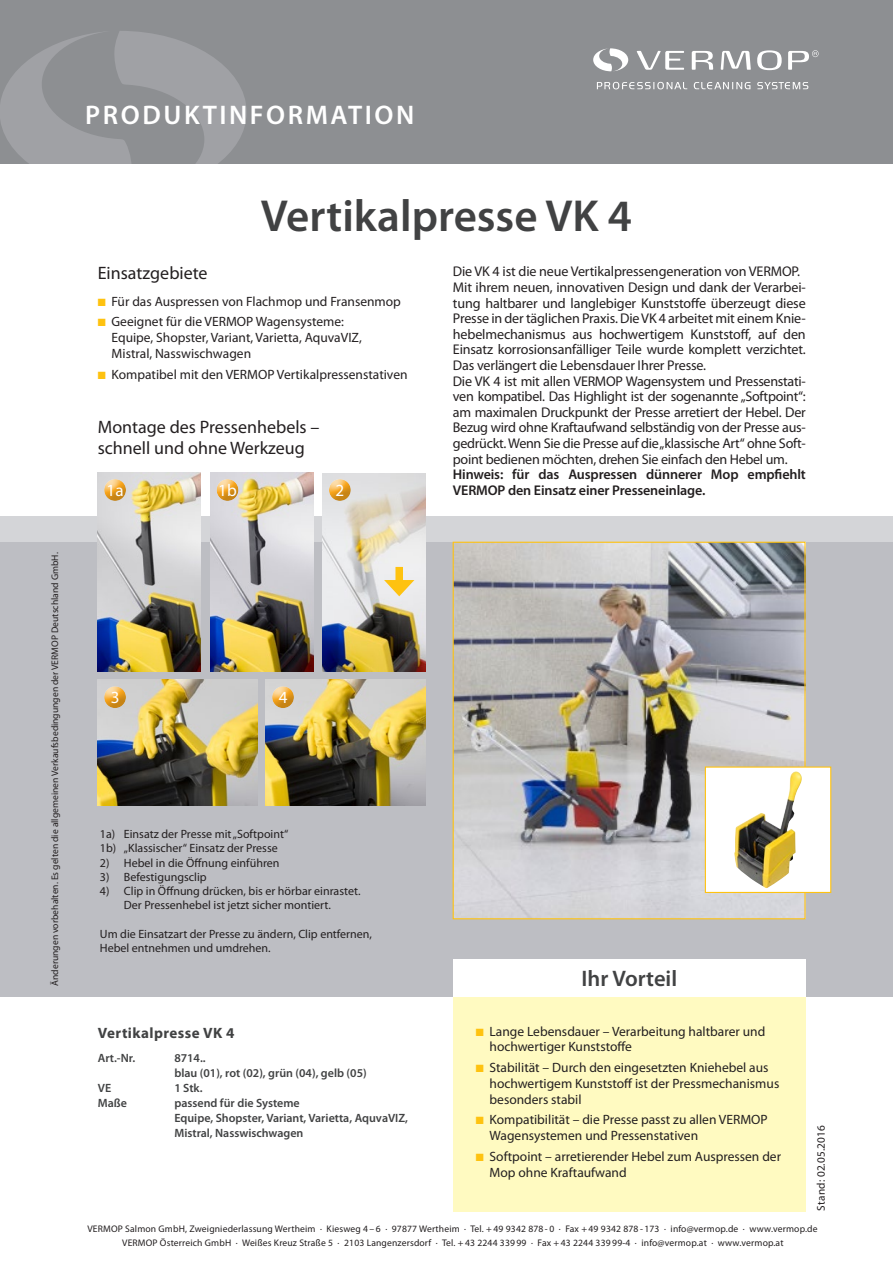
<style>
.page{position:relative;width:893px;height:1263px;background:#fff}
.page>*{position:absolute;margin:0;border:0;box-sizing:border-box;transform-origin:0 0}
.t1{font:600 45px "Myriad Pro";color:#414243}
.t2{font:600 27px "Myriad Pro";letter-spacing:.095em;color:#fff}
.t3{font:600 22.5px "Myriad Pro";color:#414243}
.t4{font:18px/21px "Myriad Pro";color:#231f20}
.t5{font:17.1px "Myriad Pro";color:#fff}
.t6{font:700 15px "Myriad Pro";letter-spacing:.03em;color:#414243}
.t7{font:14.1px/15.6px "Myriad Pro";letter-spacing:-.015em;color:#231f20}
.t8{font:600 14.1px/15.6px "Myriad Pro";letter-spacing:-.01em;color:#231f20}
.t9{font:13.5px/15.8px "Myriad Pro";color:#231f20}
.t10{font:12px/14.2px "Myriad Pro";color:#231f20}
.t11{font:600 12px/15px "Myriad Pro";color:#414243}
.t12{font:11.25px "Myriad Pro";letter-spacing:.015em;color:#231f20}
.t13{font:9.6px "Myriad Pro";letter-spacing:.015em;color:#231f20}
.s1{color:#fec210}
</style>
<div class="page">
<div style="left:0;top:516px;width:893px;height:481px;background:#bdbec3"></div>
<div style="left:0;top:516px;width:893px;height:26px;background:#d4d5d8"></div>
<div style="left:453px;top:961px;width:353px;height:251px;background:#fffac1"></div>
<div style="left:453px;top:959px;width:353px;height:38px;background:#fff"></div>
<div style="left:0;top:0;width:893px;height:163px;background:#8d8f92"></div>
<svg style="left:0;top:31px;width:247px;height:132px"></svg>
<svg style="left:757px;top:50px;width:25px;height:20px"></svg>
<svg style="left:721px;top:51px;width:30px;height:19px"></svg>
<svg style="left:692px;top:51px;width:21px;height:19px"></svg>
<svg style="left:637px;top:51px;width:47px;height:19px"></svg>
<svg style="left:593px;top:48px;width:35px;height:23px"></svg>
<svg style="left:788px;top:50px;width:31px;height:20px"></svg>
<svg style="left:597px;top:82px;width:211px;height:7px"></svg>
<img style="left:455px;top:544px;width:349px;height:373px">
<div style="left:705px;top:767px;width:126px;height:125px;background:#fff"></div>
<img style="left:734px;top:771px;width:68px;height:117px">
<div style="left:705px;top:766px;width:126px;height:127px;border:1px solid #fec210"></div>
<img style="left:323px;top:473px;width:103px;height:199px">
<img style="left:98px;top:680px;width:160px;height:125px">
<div style="left:103px;top:685px;width:27px;height:17px;background:#fff;opacity:.75"></div>
<div style="left:103px;top:687px;width:27px;height:25px;background:#bcbdc0;opacity:.75"></div>
<img style="left:266px;top:680px;width:160px;height:125px">
<div style="left:271px;top:685px;width:27px;height:17px;background:#fff;opacity:.75"></div>
<div style="left:271px;top:687px;width:27px;height:25px;background:#bcbdc0;opacity:.75"></div>
<img style="left:210px;top:473px;width:103px;height:199px">
<div style="left:215px;top:478px;width:27px;height:17px;background:#fff;opacity:.75"></div>
<div style="left:215px;top:480px;width:27px;height:25px;background:#bcbdc0;opacity:.75"></div>
<img style="left:98px;top:473px;width:103px;height:199px">
<div style="left:103px;top:478px;width:27px;height:17px;background:#fff;opacity:.75"></div>
<div style="left:103px;top:480px;width:27px;height:25px;background:#bcbdc0;opacity:.75"></div>
<div style="left:328px;top:478px;width:26px;height:17px;background:#fff;opacity:.75"></div>
<div style="left:328px;top:480px;width:26px;height:25px;background:#bcbdc0;opacity:.75"></div>
<div style="left:395px;top:567px;width:8px;height:19px;background:#fec210"></div>
<svg style="left:384px;top:580px;width:30px;height:16px"></svg>
<h2 class="t2" style="left:85px;top:98px;width:330px">PRODUKTINFORMATION</h2>
<p class="t13" style="left:49px;top:986px;width:435px;rotate:-90deg">Änderungen vorbehalten. Es gelten die allgemeinen Verkaufsbedingungen der VERMOP Deutschland GmbH.</p>
<h1 class="t1" style="left:261px;top:188px;width:373px">Vertikalpresse VK 4</h1>
<p class="t4" style="left:98px;top:262px;width:111px">Einsatzgebiete</p>
<p class="t9" style="left:98px;top:293px;width:305px"><span class="s1">■</span> Für das Auspressen von Flachmop und Fransenmop</p>
<p class="t9" style="left:112px;top:314px;width:252px;text-indent:-14px"><span class="s1">■</span> Geeignet für die VERMOP Wagensysteme:<br>Equipe, Shopster, Variant, Varietta, AquvaVIZ,<br>Mistral, Nasswischwagen</p>
<p class="t9" style="left:98px;top:366px;width:311px"><span class="s1">■</span> Kompatibel mit den VERMOP Vertikalpressenstativen</p>
<p class="t4" style="left:98px;top:417px;width:223px">Montage des Pressenhebels – schnell und ohne Werkzeug</p>
<p class="t5" style="left:107px;top:479px;width:19px">1a</p>
<p class="t5" style="left:218px;top:479px;width:20px">1b</p>
<p class="t5" style="left:336px;top:479px;width:10px">2</p>
<p class="t7" style="left:453px;top:264px;width:354px">Die VK 4 ist die neue Vertikalpressengeneration von VERMOP.<br>Mit ihrem neuen, innovativen Design und dank der Verarbei&shy;tung haltbarer und langlebiger Kunststoffe überzeugt diese Presse in der täglichen Praxis. Die VK 4 arbeitet mit einem Knie&shy;hebelmechanismus aus hochwertigem Kunststoff, auf den Einsatz korrosionsanfälliger Teile wurde komplett verzichtet.<br>Das verlängert die Lebensdauer Ihrer Presse.<br>Die VK 4 ist mit allen VERMOP Wagensystem und Pressenstati&shy;ven kompatibel. Das Highlight ist der sogenannte „Softpoint“: am maximalen Druckpunkt der Presse arretiert der Hebel. Der Bezug wird ohne Kraftaufwand selbständig von der Presse aus&shy;gedrückt. Wenn Sie die Presse auf die „klassische Art“ ohne Soft&shy;point bedienen möchten, drehen Sie einfach den Hebel um.</p>
<p class="t8" style="left:453px;top:466px;width:354px">Hinweis: für das Auspressen dünnerer Mop empfiehlt<br>VERMOP den Einsatz einer Presseneinlage.</p>
<p class="t5" style="left:111px;top:687px;width:10px">3</p>
<p class="t5" style="left:279px;top:687px;width:10px">4</p>
<p class="t10" style="left:100px;top:827px;width:190px">1a) Einsatz der Presse mit „Softpoint“<br>1b) „Klassischer“ Einsatz der Presse</p>
<p class="t10" style="left:100px;top:855px;width:181px">2) Hebel in die Öffnung einführen</p>
<p class="t10" style="left:100px;top:870px;width:108px">3) Befestigungsclip</p>
<p class="t10" style="left:100px;top:884px;width:262px;text-align:center">4) Clip in Öffnung drücken, bis er hörbar einrastet.<br>Der Pressenhebel ist jetzt sicher montiert.</p>
<p class="t10" style="left:100px;top:927px;width:274px">Um die Einsatzart der Presse zu ändern, Clip entfernen,<br>Hebel entnehmen und umdrehen.</p>
<p class="t6" style="left:98px;top:1023px;width:138px">Vertikalpresse VK 4</p>
<p class="t11" style="left:98px;top:1050px;width:39px">Art.-Nr.</p>
<p class="t11" style="left:174px;top:1050px;width:194px">8714..<br>blau (01), rot (02), grün (04), gelb (05)</p>
<p class="t11" style="left:98px;top:1080px;width:15px">VE</p>
<p class="t11" style="left:174px;top:1080px;width:30px">1 Stk.</p>
<p class="t11" style="left:98px;top:1095px;width:31px">Maße</p>
<p class="t11" style="left:174px;top:1095px;width:235px">passend für die Systeme<br>Equipe, Shopster, Variant, Varietta, AquvaVIZ,<br>Mistral, Nasswischwagen</p>
<h3 class="t3" style="left:581px;top:964px;width:97px">Ihr Vorteil</h3>
<p class="t9" style="left:490px;top:1023px;width:277px;text-indent:-14px"><span class="s1">■</span> Lange Lebensdauer – Verarbeitung haltbarer und hochwertiger Kunststoffe</p>
<p class="t9" style="left:490px;top:1059px;width:291px;text-indent:-14px"><span class="s1">■</span> Stabilität – Durch den eingesetzten Kniehebel aus hochwertigem Kunststoff ist der Pressmechanismus besonders stabil</p>
<p class="t9" style="left:490px;top:1112px;width:280px;text-indent:-14px"><span class="s1">■</span> Kompatibilität – die Presse passt zu allen VERMOP<br>Wagensystemen und Pressenstativen</p>
<p class="t9" style="left:490px;top:1148px;width:293px;text-indent:-14px"><span class="s1">■</span> Softpoint – arretierender Hebel zum Auspressen der<br>Mop ohne Kraftaufwand</p>
<p class="t12" style="left:814px;top:1210px;width:87px;rotate:-90deg">Stand: 02.05.2016</p>
<p class="t13" style="left:87px;top:1223px;width:732px">VERMOP Salmon GmbH, Zweigniederlassung Wertheim · Kiesweg 4 – 6 · 97877 Wertheim · Tel. + 49 9342 878 - 0 · Fax + 49 9342 878 - 173 · info@vermop.de · www.vermop.de</p>
<p class="t13" style="left:122px;top:1236px;width:663px">VERMOP Österreich GmbH · Weißes Kreuz Straße 5 · 2103 Langenzersdorf · Tel. + 43 2244 339 99 · Fax + 43 2244 339 99-4 · info@vermop.at · www.vermop.at</p>
</div>
